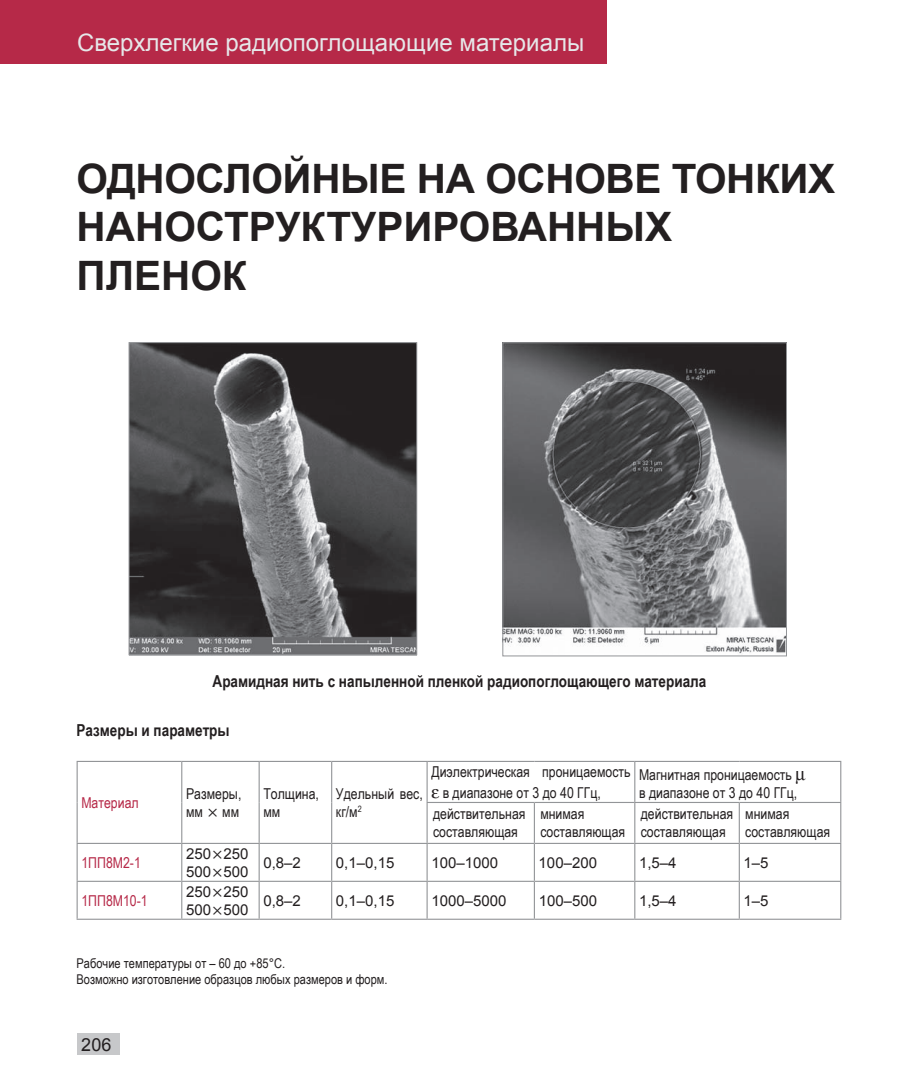
<style>
.page{position:relative;width:919px;height:1089px;background:#fff}
.page>*{position:absolute;margin:0;border:0;box-sizing:border-box;transform-origin:0 0}
.t1{font:700 40.5px/48.6px "Arial";letter-spacing:-.01em;color:#231f20}
.t2{font:24px "Arial";color:#e6e7e9}
.t3{font:18px "Arial";color:#231f20}
.t4{font:700 16.5px "Arial Narrow";color:#231f20}
.t5{font:15px/18px "Arial Narrow";color:#231f20}
.t6{font:15px/18px "Arial";color:#231f20}
.t7{font:15px "Arial Narrow";color:#b62948}
.t8{font:13.5px/16.2px "Arial Narrow";color:#231f20}
</style>
<div class="page">
<div style="left:77px;top:1033px;width:43px;height:21px;background:#c7c8ca"></div>
<div style="left:0;top:0;width:606px;height:63px;background:#b62948"></div>
<img style="left:131px;top:344px;width:284px;height:309px">
<img style="left:504px;top:344px;width:280px;height:310px">
<hr style="left:77px;top:761px;width:105px;height:1px;background:#939598">
<hr style="left:77px;top:762px;width:1px;height:40px;background:#939598">
<hr style="left:182px;top:761px;width:77px;height:1px;background:#939598">
<hr style="left:181px;top:762px;width:1px;height:40px;background:#939598">
<hr style="left:259px;top:761px;width:72px;height:1px;background:#939598">
<hr style="left:258px;top:762px;width:2px;height:40px;background:#939598">
<hr style="left:331px;top:761px;width:96px;height:1px;background:#939598">
<hr style="left:331px;top:762px;width:1px;height:40px;background:#939598">
<hr style="left:77px;top:802px;width:1px;height:40px;background:#939598">
<hr style="left:181px;top:802px;width:1px;height:40px;background:#939598">
<hr style="left:258px;top:802px;width:2px;height:40px;background:#939598">
<hr style="left:331px;top:802px;width:1px;height:40px;background:#939598">
<hr style="left:427px;top:761px;width:107px;height:1px;background:#939598">
<hr style="left:426px;top:762px;width:1px;height:40px;background:#939598">
<hr style="left:534px;top:761px;width:100px;height:1px;background:#939598">
<hr style="left:634px;top:761px;width:105px;height:1px;background:#939598">
<hr style="left:634px;top:762px;width:1px;height:40px;background:#939598">
<hr style="left:739px;top:761px;width:102px;height:1px;background:#939598">
<hr style="left:840px;top:762px;width:1px;height:40px;background:#939598">
<hr style="left:426px;top:802px;width:108px;height:1px;background:#939598">
<hr style="left:426px;top:803px;width:1px;height:39px;background:#939598">
<hr style="left:534px;top:802px;width:100px;height:1px;background:#939598">
<hr style="left:534px;top:803px;width:1px;height:39px;background:#939598">
<hr style="left:634px;top:802px;width:105px;height:1px;background:#939598">
<hr style="left:634px;top:803px;width:1px;height:39px;background:#939598">
<hr style="left:739px;top:802px;width:102px;height:1px;background:#939598">
<hr style="left:738px;top:803px;width:1px;height:39px;background:#939598">
<hr style="left:840px;top:803px;width:1px;height:39px;background:#939598">
<hr style="left:77px;top:842px;width:105px;height:2px;background:#939598">
<hr style="left:77px;top:844px;width:1px;height:36px;background:#939598">
<hr style="left:182px;top:842px;width:77px;height:2px;background:#939598">
<hr style="left:181px;top:844px;width:1px;height:36px;background:#939598">
<hr style="left:259px;top:842px;width:72px;height:2px;background:#939598">
<hr style="left:258px;top:844px;width:2px;height:36px;background:#939598">
<hr style="left:331px;top:842px;width:96px;height:2px;background:#939598">
<hr style="left:331px;top:844px;width:1px;height:36px;background:#939598">
<hr style="left:259px;top:880px;width:72px;height:1px;background:#939598">
<hr style="left:331px;top:880px;width:96px;height:1px;background:#939598">
<hr style="left:331px;top:881px;width:1px;height:37px;background:#939598">
<hr style="left:259px;top:918px;width:72px;height:1px;background:#939598">
<hr style="left:331px;top:918px;width:96px;height:1px;background:#939598">
<hr style="left:427px;top:842px;width:107px;height:2px;background:#939598">
<hr style="left:426px;top:844px;width:1px;height:36px;background:#939598">
<hr style="left:534px;top:842px;width:100px;height:2px;background:#939598">
<hr style="left:534px;top:844px;width:1px;height:36px;background:#939598">
<hr style="left:634px;top:842px;width:105px;height:2px;background:#939598">
<hr style="left:634px;top:844px;width:1px;height:36px;background:#939598">
<hr style="left:739px;top:842px;width:102px;height:2px;background:#939598">
<hr style="left:738px;top:844px;width:1px;height:36px;background:#939598">
<hr style="left:840px;top:844px;width:1px;height:36px;background:#939598">
<hr style="left:77px;top:880px;width:105px;height:1px;background:#939598">
<hr style="left:77px;top:881px;width:1px;height:37px;background:#939598">
<hr style="left:182px;top:880px;width:77px;height:1px;background:#939598">
<hr style="left:181px;top:881px;width:1px;height:37px;background:#939598">
<hr style="left:258px;top:881px;width:2px;height:37px;background:#939598">
<hr style="left:77px;top:918px;width:105px;height:1px;background:#939598">
<hr style="left:182px;top:918px;width:77px;height:1px;background:#939598">
<hr style="left:427px;top:880px;width:107px;height:1px;background:#939598">
<hr style="left:426px;top:881px;width:1px;height:37px;background:#939598">
<hr style="left:534px;top:880px;width:100px;height:1px;background:#939598">
<hr style="left:534px;top:881px;width:1px;height:37px;background:#939598">
<hr style="left:634px;top:880px;width:105px;height:1px;background:#939598">
<hr style="left:634px;top:881px;width:1px;height:37px;background:#939598">
<hr style="left:739px;top:880px;width:102px;height:1px;background:#939598">
<hr style="left:738px;top:881px;width:1px;height:37px;background:#939598">
<hr style="left:840px;top:881px;width:1px;height:37px;background:#939598">
<hr style="left:427px;top:918px;width:107px;height:1px;background:#939598">
<hr style="left:534px;top:918px;width:100px;height:1px;background:#939598">
<hr style="left:634px;top:918px;width:105px;height:1px;background:#939598">
<hr style="left:739px;top:918px;width:102px;height:1px;background:#939598">
<div style="left:129px;top:342px;width:288px;height:313px;border:1px solid #939598"></div>
<div style="left:502px;top:342px;width:284px;height:314px;border:1px solid #939598"></div>
<h2 class="t2" style="left:77px;top:27px;width:508px">Сверхлегкие радиопоглощающие материалы</h2>
<h1 class="t1" style="left:77px;top:155px;width:760px">однослойные на основе тонких наноструктурированных пленок</h1>
<p class="t4" style="left:212px;top:669px;width:495px">Арамидная нить с напыленной пленкой радиопоглощающего материала</p>
<p class="t4" style="left:77px;top:718px;width:155px">Размеры и параметры</p>
<p class="t7" style="left:81px;top:791px;width:59px">Материал</p>
<p class="t5" style="left:186px;top:784px;width:57px">Размеры, мм</p>
<p class="t5" style="left:222px;top:802px;width:18px">мм</p>
<p class="t5" style="left:263px;top:784px;width:57px">Толщина, мм</p>
<p class="t5" style="left:336px;top:784px;width:88px">Удельный вес, кг/м<sup>2</sup></p>
<p class="t5" style="left:442px;top:760px;width:189px;line-height:21.6px;text-indent:-11px">Диэлектрическая проницаемость в диапазоне от 3 до 40 ГГц,</p>
<p class="t5" style="left:639px;top:765px;width:160px">Магнитная проницаемость в диапазоне от 3 до 40 ГГц,</p>
<p class="t5" style="left:433px;top:804px;width:94px">действительная составляющая</p>
<p class="t5" style="left:540px;top:804px;width:86px">мнимая составляющая</p>
<p class="t5" style="left:640px;top:804px;width:94px">действительная составляющая</p>
<p class="t5" style="left:745px;top:804px;width:86px">мнимая составляющая</p>
<p class="t7" style="left:81px;top:851px;width:61px">1ПП8М2-1</p>
<p class="t6" style="left:186px;top:845px;width:64px">250 250<br>500 500</p>
<p class="t6" style="left:263px;top:853px;width:39px">0,8–2</p>
<p class="t6" style="left:336px;top:853px;width:60px">0,1–0,15</p>
<p class="t6" style="left:431px;top:853px;width:68px">100–1000</p>
<p class="t6" style="left:538px;top:853px;width:60px">100–200</p>
<p class="t6" style="left:639px;top:853px;width:39px">1,5–4</p>
<p class="t6" style="left:743px;top:853px;width:27px">1–5</p>
<p class="t7" style="left:81px;top:889px;width:68px">1ПП8М10-1</p>
<p class="t6" style="left:186px;top:882px;width:64px">250 250<br>500 500</p>
<p class="t6" style="left:263px;top:891px;width:39px">0,8–2</p>
<p class="t6" style="left:336px;top:891px;width:60px">0,1–0,15</p>
<p class="t6" style="left:431px;top:891px;width:77px">1000–5000</p>
<p class="t6" style="left:538px;top:891px;width:60px">100–500</p>
<p class="t6" style="left:639px;top:891px;width:39px">1,5–4</p>
<p class="t6" style="left:743px;top:891px;width:27px">1–5</p>
<p class="t8" style="left:77px;top:954px;width:312px">Рабочие температуры от – 60 до +85°С.<br>Возможно изготовление образцов любых размеров и форм.</p>
<p class="t3" style="left:81px;top:1032px;width:32px">206</p>
</div>
